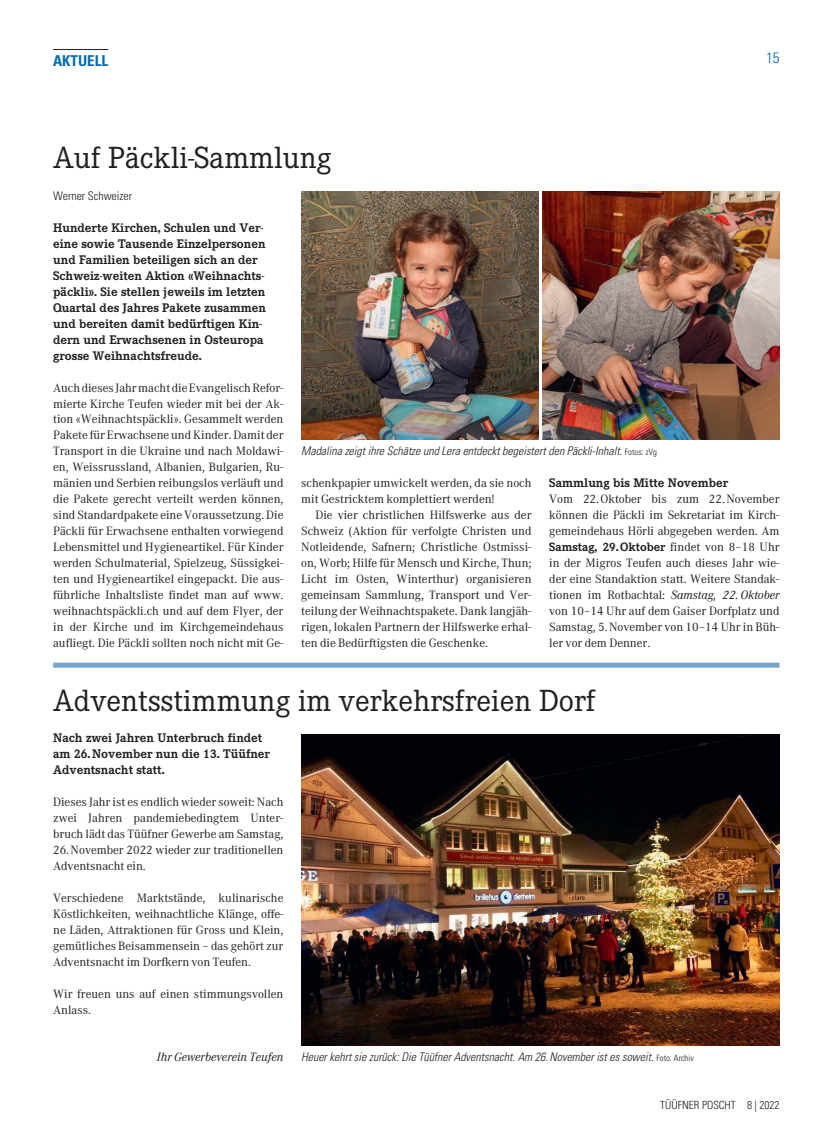
<style>
.page{position:relative;width:815px;height:1134px;background:#fff}
.page>*{position:absolute;margin:0;border:0;box-sizing:border-box;transform-origin:0 0}
.t1{font:30px "Corporate EBQ Regular 3";color:#231f20}
.t2{font:700 condensed 15px "Univers LT Std";color:#006caf}
.t3{font:300 condensed 15px "Univers LT Std";color:#006caf}
.t4{font:700 12.25px/16px "Corporate EBQ";color:#231f20}
.t5{font:11.88px/16px "Corporate ABQ Regular 2";color:#231f20;text-align:justify}
.t6{font:italic 300 condensed 11.88px "Univers LT Std";color:#231f20}
.t7{font:700 11.88px "Corporate EBQ";color:#231f20}
.t8{font:italic 11.88px "Corporate ABQ";color:#231f20}
.t9{font:300 condensed 11.88px "Univers LT Std";color:#231f20}
.t10{font:300 condensed 11.25px "Univers LT Std";color:#231f20}
.s1{font-style:normal;font-size:8.75px}
.s2{font-family:"Corporate ABQ Regular 2";font-weight:400}
.s3{font-family:"Corporate ABQ";font-style:italic}
</style>
<div class="page">
<hr style="left:53px;top:49px;width:55px;height:1px;background:#231f20">
<img style="left:301px;top:191px;width:238px;height:248px">
<div style="left:53px;top:663px;width:727px;height:5px;background:#75a4d2"></div>
<img style="left:542px;top:191px;width:238px;height:248px">
<img style="left:301px;top:734px;width:479px;height:311px">
<p class="t2" style="left:53px;top:51px;width:56px">AKTUELL</p>
<h1 class="t1" style="left:53px;top:141px;width:280px">Auf Päckli-Sammlung</h1>
<p class="t3" style="left:766px;top:49px;width:15px">15</p>
<p class="t9" style="left:53px;top:189px;width:80px">Werner Schweizer</p>
<p class="t4" style="left:53px;top:220px;width:214px">Hunderte Kirchen, Schulen und Ver&shy;eine sowie Tausende Einzelpersonen und Familien beteiligen sich an der Schweiz-weiten Aktion «Weihnachts&shy;päckli». Sie stellen jeweils im letzten Quartal des Jahres Pakete zusammen und bereiten damit bedürftigen Kin&shy;dern und Erwachsenen in Osteuropa grosse Weihnachtsfreude.</p>
<p class="t5" style="left:53px;top:380px;width:232px">Auch dieses Jahr macht die Evangelisch Refor&shy;mierte Kirche Teufen wieder mit bei der Ak&shy;tion «Weihnachtspäckli». Gesammelt werden Pakete für Erwachsene und Kinder. Damit der Transport in die Ukraine und nach Moldawi&shy;en, Weissrussland, Albanien, Bulgarien, Ru&shy;mänien und Serbien reibungslos verläuft und die Pakete gerecht verteilt werden können, sind Standardpakete eine Voraussetzung. Die Päckli für Erwachsene enthalten vorwiegend Lebensmittel und Hygieneartikel. Für Kinder werden Schulmaterial, Spielzeug, Süssigkei&shy;ten und Hygieneartikel eingepackt. Die aus&shy;führliche Inhaltsliste findet man auf www. weihnachtspäckli.ch und auf dem Flyer, der in der Kirche und im Kirchgemeindehaus aufliegt. Die Päckli sollten noch nicht mit Ge-</p>
<p class="t6" style="left:301px;top:444px;width:357px">Madalina zeigt ihre Schätze und Lera entdeckt begeistert den Päckli-Inhalt. <span class="s1">Fotos: zVg</span></p>
<p class="t5" style="left:301px;top:475px;width:232px">schenkpapier umwickelt werden, da sie noch mit Gestricktem komplettiert werden!</p>
<p class="t5" style="left:301px;top:507px;width:232px;text-indent:14px">Die vier christlichen Hilfswerke aus der Schweiz (Aktion für verfolgte Christen und Notleidende, Safnern; Christliche Ostmissi&shy;on, Worb; Hilfe für Mensch und Kirche, Thun; Licht im Osten, Winterthur) organisieren gemeinsam Sammlung, Transport und Ver&shy;teilung der Weihnachtspakete. Dank langjäh&shy;rigen, lokalen Partnern der Hilfswerke erhal&shy;ten die Bedürftigsten die Geschenke.</p>
<p class="t4" style="left:549px;top:475px;width:180px">Sammlung bis Mitte November</p>
<p class="t5" style="left:549px;top:491px;width:232px">Vom 22.Oktober bis zum 22.November können die Päckli im Sekretariat im Kirch&shy;gemeindehaus Hörli abgegeben werden. Am</p>
<p class="t7" style="left:549px;top:540px;width:232px">Samstag, 29.Oktober <span class="s2">findet von 8–18 Uhr</span></p>
<p class="t5" style="left:549px;top:555px;width:232px">in der Migros Teufen auch dieses Jahr wie&shy;der eine Standaktion statt. Weitere Standak&shy;tionen im Rotbachtal: <span class="s3">Samstag, 22.Oktober </span>von 10–14 Uhr auf dem Gaiser Dorfplatz und Samstag, 5.November von 10–14 Uhr in Büh&shy;ler vor dem Denner.</p>
<h1 class="t1" style="left:53px;top:683px;width:544px">Adventsstimmung im verkehrsfreien Dorf</h1>
<p class="t4" style="left:53px;top:730px;width:218px">Nach zwei Jahren Unterbruch findet am 26.November nun die 13. Tüüfner<br>Adventsnacht statt.</p>
<p class="t5" style="left:53px;top:794px;width:232px">Dieses Jahr ist es endlich wieder soweit: Nach zwei Jahren pandemiebedingtem Unter&shy;bruch lädt das Tüüfner Gewerbe am Samstag, 26.November 2022 wieder zur traditionellen Adventsnacht ein.</p>
<p class="t5" style="left:53px;top:890px;width:232px">Verschiedene Marktstände, kulinarische Köstlichkeiten, weihnachtliche Klänge, offe&shy;ne Läden, Attraktionen für Gross und Klein, gemütliches Beisammensein – das gehört zur Adventsnacht im Dorfkern von Teufen.</p>
<p class="t5" style="left:53px;top:985px;width:232px">Wir freuen uns auf einen stimmungsvollen<br>Anlass.</p>
<p class="t8" style="left:157px;top:1050px;width:128px">Ihr Gewerbeverein Teufen</p>
<p class="t6" style="left:301px;top:1050px;width:394px">Heuer kehrt sie zurück: Die Tüüfner Adventsnacht. Am 26.November ist es soweit. <span class="s1">Foto: Archiv</span></p>
<p class="t10" style="left:660px;top:1098px;width:121px">TÜÜFNER POSCHT 8 | 2022</p>
</div>
